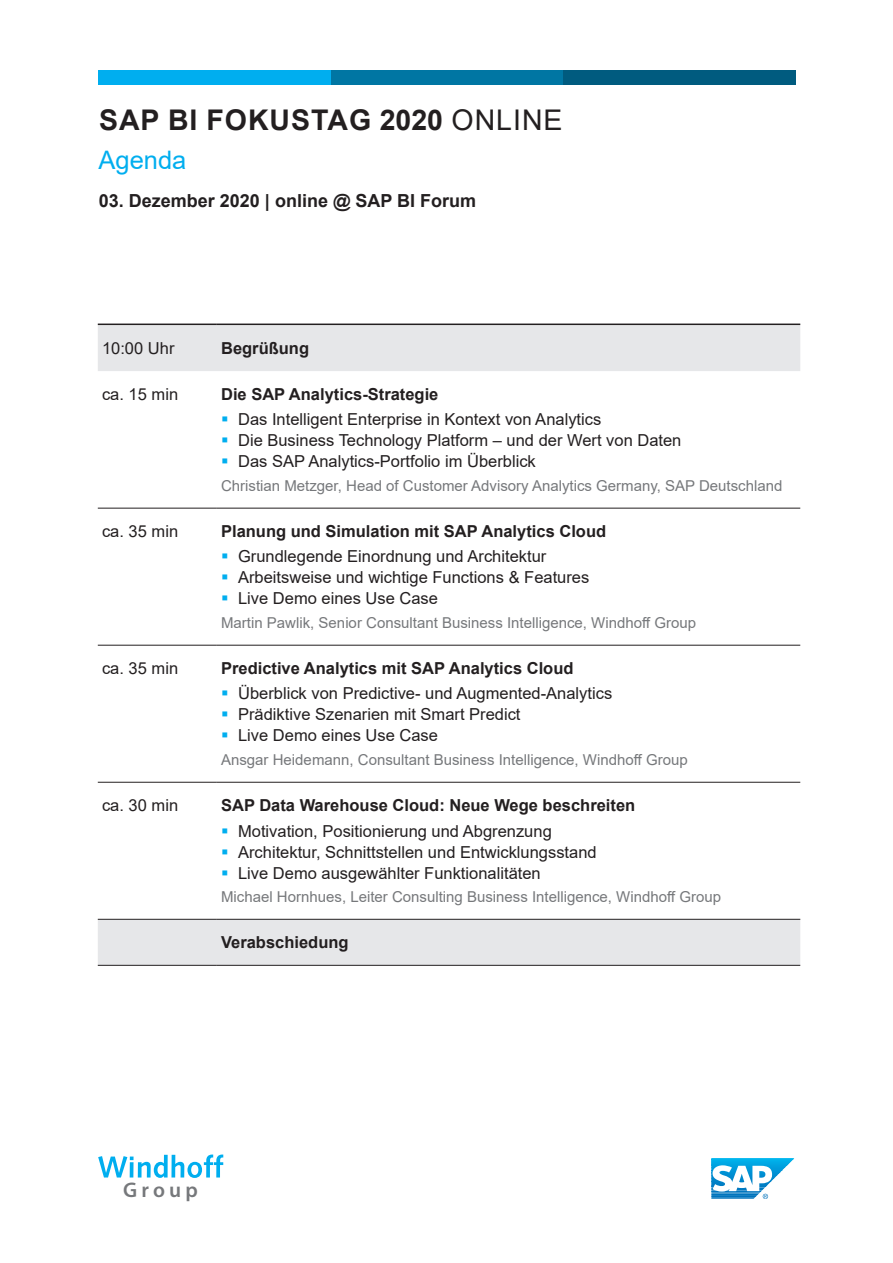
<style>
.page{position:relative;width:893px;height:1263px;background:#fff}
.page>*{position:absolute;margin:0;border:0;box-sizing:border-box;transform-origin:0 0}
.t1{font:700 28.5px "Arial";letter-spacing:.035em;color:#231f20}
.Abstand_oben{font:25.5px "Arial";color:#00aeef}
.t2{font:600 21.15px "Myriad Pro";letter-spacing:.2em;color:#76787b}
.Datum__arial_10pt__s{font:700 18px "Arial";color:#231f20}
.arial_9pt_regular_sc{font:16.5px "Arial";color:#231f20}
.arial_9_pt_bold{font:700 16.5px "Arial";color:#231f20}
.Referent{font:15px "Arial";color:#76787b}
.s1{font-weight:400}
</style>
<div class="page">
<div style="left:98px;top:325px;width:702px;height:46px;background:#e6e7e9"></div>
<div style="left:98px;top:920px;width:702px;height:45px;background:#e6e7e9"></div>
<hr style="left:98px;top:919px;width:119px;height:1px;background:#231f20">
<hr style="left:217px;top:919px;width:583px;height:1px;background:#231f20">
<hr style="left:98px;top:508px;width:119px;height:1px;background:#231f20">
<hr style="left:217px;top:508px;width:583px;height:1px;background:#231f20">
<hr style="left:98px;top:645px;width:119px;height:1px;background:#231f20">
<hr style="left:217px;top:645px;width:583px;height:1px;background:#231f20">
<hr style="left:98px;top:782px;width:119px;height:1px;background:#231f20">
<hr style="left:217px;top:782px;width:583px;height:1px;background:#231f20">
<hr style="left:98px;top:965px;width:119px;height:1px;background:#231f20">
<hr style="left:217px;top:965px;width:583px;height:1px;background:#231f20">
<hr style="left:98px;top:324px;width:119px;height:1px;background:#231f20">
<hr style="left:217px;top:324px;width:583px;height:1px;background:#231f20">
<svg style="left:711px;top:1158px;width:83px;height:41px"></svg>
<svg style="left:98px;top:1154px;width:125px;height:24px"></svg>
<div style="left:98px;top:70px;width:234px;height:15px;background:#00aeef"></div>
<div style="left:332px;top:70px;width:232px;height:15px;background:#0076a3"></div>
<div style="left:563px;top:70px;width:233px;height:15px;background:#005b7f"></div>
<p class="t1" style="left:99px;top:100px;width:465px">SAP BI FOKUSTAG 2020 <span class="s1">ONLINE</span></p>
<p class="Abstand_oben" style="left:99px;top:142px;width:89px">Agenda</p>
<p class="Datum__arial_10pt__s" style="left:99px;top:188px;width:379px">03. Dezember 2020 | online @ SAP BI Forum</p>
<p class="arial_9pt_regular_sc" style="left:102px;top:337px;width:74px">10:00 Uhr</p>
<p class="arial_9_pt_bold" style="left:221px;top:337px;width:89px">Begrüßung</p>
<p class="arial_9pt_regular_sc" style="left:102px;top:383px;width:78px">ca. 15 min</p>
<p class="arial_9_pt_bold" style="left:221px;top:383px;width:219px">Die SAP Analytics-Strategie</p>
<p class="arial_9pt_regular_sc" style="left:238px;top:408px;width:365px">Das Intelligent Enterprise in Kontext von Analytics</p>
<p class="arial_9pt_regular_sc" style="left:238px;top:429px;width:445px">Die Business Technology Platform – und der Wert von Daten</p>
<p class="arial_9pt_regular_sc" style="left:238px;top:450px;width:299px">Das SAP Analytics-Portfolio im Überblick</p>
<p class="Referent" style="left:221px;top:475px;width:563px">Christian Metzger, Head of Customer Advisory Analytics Germany, SAP Deutschland</p>
<p class="arial_9pt_regular_sc" style="left:102px;top:520px;width:78px">ca. 35 min</p>
<p class="arial_9_pt_bold" style="left:221px;top:520px;width:387px">Planung und Simulation mit SAP Analytics Cloud</p>
<p class="arial_9pt_regular_sc" style="left:238px;top:545px;width:310px">Grundlegende Einordnung und Architektur</p>
<p class="arial_9pt_regular_sc" style="left:238px;top:566px;width:353px">Arbeitsweise und wichtige Functions &amp; Features</p>
<p class="arial_9pt_regular_sc" style="left:238px;top:587px;width:201px">Live Demo eines Use Case</p>
<p class="Referent" style="left:221px;top:613px;width:476px">Martin Pawlik, Senior Consultant Business Intelligence, Windhoff Group</p>
<p class="arial_9pt_regular_sc" style="left:102px;top:657px;width:78px">ca. 35 min</p>
<p class="arial_9_pt_bold" style="left:221px;top:657px;width:354px">Predictive Analytics mit SAP Analytics Cloud</p>
<p class="arial_9pt_regular_sc" style="left:238px;top:682px;width:376px">Überblick von Predictive- und Augmented-Analytics</p>
<p class="arial_9pt_regular_sc" style="left:238px;top:703px;width:284px">Prädiktive Szenarien mit Smart Predict</p>
<p class="arial_9pt_regular_sc" style="left:238px;top:724px;width:201px">Live Demo eines Use Case</p>
<p class="Referent" style="left:221px;top:750px;width:468px">Ansgar Heidemann, Consultant Business Intelligence, Windhoff Group</p>
<p class="arial_9pt_regular_sc" style="left:102px;top:794px;width:78px">ca. 30 min</p>
<p class="arial_9_pt_bold" style="left:221px;top:794px;width:416px">SAP Data Warehouse Cloud: Neue Wege beschreiten</p>
<p class="arial_9pt_regular_sc" style="left:238px;top:819px;width:315px">Motivation, Positionierung und Abgrenzung</p>
<p class="arial_9pt_regular_sc" style="left:238px;top:840px;width:360px">Architektur, Schnittstellen und Entwicklungsstand</p>
<p class="arial_9pt_regular_sc" style="left:238px;top:861px;width:304px">Live Demo ausgewählter Funktionalitäten</p>
<p class="Referent" style="left:221px;top:887px;width:501px">Michael Hornhues, Leiter Consulting Business Intelligence, Windhoff Group</p>
<p class="arial_9_pt_bold" style="left:221px;top:931px;width:129px">Verabschiedung</p>
<p class="t2" style="left:123px;top:1176px;width:76px">Group</p>
</div>
